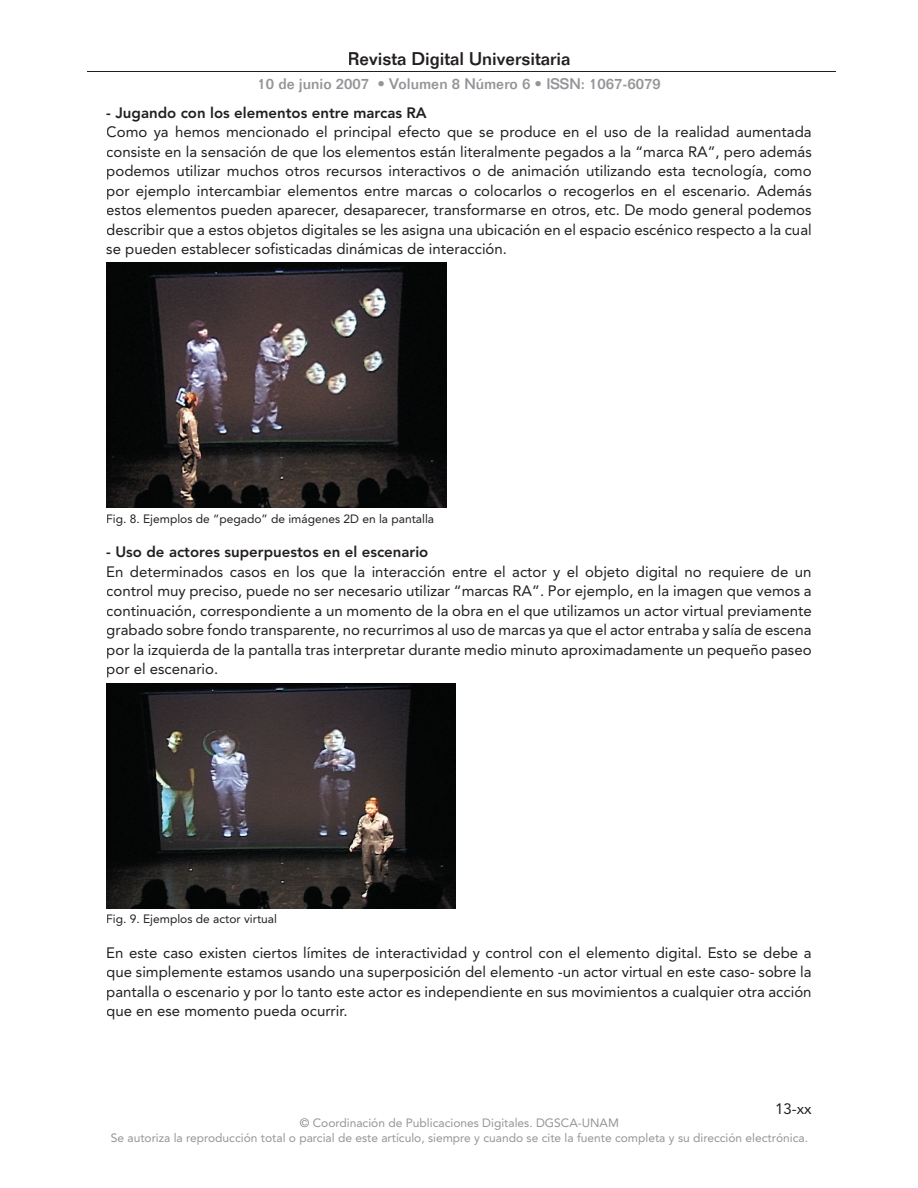
<style>
.page{position:relative;width:918px;height:1188px;background:#fff}
.page>*{position:absolute;margin:0;border:0;box-sizing:border-box;transform-origin:0 0}
.t1{font:500 18px "Folio";color:#231f20}
.t2{font:15px/19.5px "Avenir";color:#231f20;text-align:justify}
.t3{font:800 15px "Avenir";color:#231f20}
.t4{font:500 15px "Folio";color:#939598}
.t5{font:12px/15px "Avenir";color:#939598;text-align:center}
.t6{font:12px "Avenir";color:#231f20}
.s1{color:#808285}
</style>
<div class="page">
<hr style="left:87px;top:71px;width:749px;height:1px;background:#231f20">
<img style="left:106px;top:262px;width:340px;height:246px">
<img style="left:106px;top:683px;width:349px;height:225px">
<p class="t1" style="left:348px;top:48px;width:224px">Revista Digital Universitaria</p>
<p class="t4" style="left:258px;top:75px;width:405px">10 de junio 2007 • Volumen 8 Número 6 • ISSN: 1067-6079</p>
<p class="t3" style="left:106px;top:104px;width:322px">- Jugando con los elementos entre marcas RA</p>
<p class="t2" style="left:106px;top:122px;width:707px">Como ya hemos mencionado el principal efecto que se produce en el uso de la realidad aumentada consiste en la sensación de que los elementos están literalmente pegados a la “marca RA”, pero además podemos utilizar muchos otros recursos interactivos o de animación utilizando esta tecnología, como por ejemplo intercambiar elementos entre marcas o colocarlos o recogerlos en el escenario. Además estos elementos pueden aparecer, desaparecer, transformarse en otros, etc. De modo general podemos describir que a estos objetos digitales se les asigna una ubicación en el espacio escénico respecto a la cual se pueden establecer sofisticadas dinámicas de interacción.</p>
<p class="t6" style="left:106px;top:512px;width:329px">Fig. 8. Ejemplos de “pegado” de imágenes 2D en la pantalla</p>
<p class="t3" style="left:106px;top:543px;width:324px">- Uso de actores superpuestos en el escenario</p>
<p class="t2" style="left:106px;top:562px;width:707px">En determinados casos en los que la interacción entre el actor y el objeto digital no requiere de un control muy preciso, puede no ser necesario utilizar “marcas RA”. Por ejemplo, en la imagen que vemos a continuación, correspondiente a un momento de la obra en el que utilizamos un actor virtual previamente grabado sobre fondo transparente, no recurrimos al uso de marcas ya que el actor entraba y salía de escena por la izquierda de la pantalla tras interpretar durante medio minuto aproximadamente un pequeño paseo por el escenario.</p>
<p class="t6" style="left:106px;top:912px;width:172px">Fig. 9. Ejemplos de actor virtual</p>
<p class="t2" style="left:106px;top:943px;width:707px">En este caso existen ciertos límites de interactividad y control con el elemento digital. Esto se debe a que simplemente estamos usando una superposición del elemento -un actor virtual en este caso- sobre la pantalla o escenario y por lo tanto este actor es independiente en sus movimientos a cualquier otra acción que en ese momento pueda ocurrir.</p>
<p class="t2" style="left:775px;top:1099px;width:38px">13-xx</p>
<p class="t5" style="left:111px;top:1116px;width:699px"><span class="s1">©</span> Coordinación de Publicaciones Digitales. DGSCA-UNAM<br>Se autoriza la reproducción total o parcial de este artículo, siempre y cuando se cite la fuente completa y su dirección electrónica.</p>
</div>
